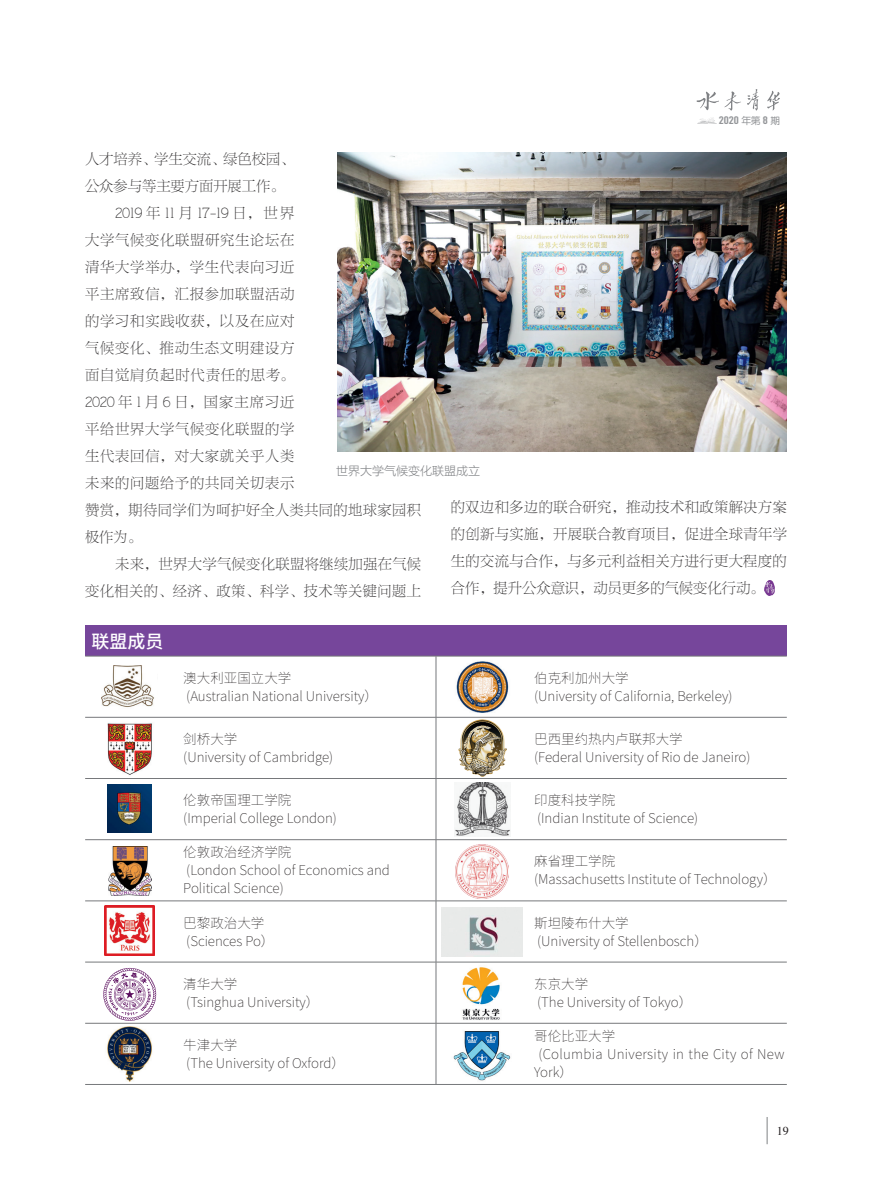
<style>
.page{position:relative;width:872px;height:1191px;background:#fff}
.page>*{position:absolute;margin:0;border:0;box-sizing:border-box;transform-origin:0 0}
.t1{font:500 18px "Source Han Sans CN";color:#fff}
.正文字体{font:14.25px/27px "FZNBSJW GB1 0";letter-spacing:.06em;color:#312f30}
.正文字体-2{font:14.25px/27.2px "FZNBSJW GB1 0";letter-spacing:.03em;color:#312f30;text-align:right}
.正文字体-3{font:14.25px/27px "FZNBSJW GB1 0";color:#312f30}
.t2{font:200 13.5px/18px "Source Han Sans CN";color:#231f20}
.t3{font:200 13.5px/18px "Source Han Sans CN";letter-spacing:.02em;color:#231f20}
.图注{font:12px "FZLTXHK GBK1 0";color:#808285}
.t4{font:12px "Times";color:#231f20}
.t5{font:700 10.8px "DIN Condensed";color:#939598;scale:1.25 1}
.s1{font-family:"FZY3 JW GB1 0";font-weight:400;font-size:9.6px}
</style>
<div class="page">
<svg style="left:767px;top:1117px;width:1px;height:27px"></svg>
<svg style="left:696px;top:91px;width:45px;height:20px"></svg>
<svg style="left:747px;top:89px;width:12px;height:22px"></svg>
<svg style="left:767px;top:91px;width:13px;height:19px"></svg>
<svg style="left:697px;top:117px;width:20px;height:7px"></svg>
<img style="left:764px;top:581px;width:10px;height:15px">
<img style="left:337px;top:152px;width:450px;height:300px">
<div style="left:85px;top:625px;width:702px;height:31px;background:#76469b"></div>
<svg style="left:85px;top:657px;width:702px;height:427px"></svg>
<hr style="left:85px;top:656px;width:351px;height:1px;background:#76787b">
<hr style="left:436px;top:656px;width:351px;height:1px;background:#76787b">
<hr style="left:85px;top:717px;width:351px;height:1px;background:#76787b">
<hr style="left:436px;top:717px;width:351px;height:1px;background:#76787b">
<hr style="left:85px;top:778px;width:351px;height:1px;background:#76787b">
<hr style="left:436px;top:778px;width:351px;height:1px;background:#76787b">
<hr style="left:85px;top:839px;width:351px;height:1px;background:#76787b">
<hr style="left:436px;top:839px;width:351px;height:1px;background:#76787b">
<hr style="left:85px;top:900px;width:351px;height:1px;background:#76787b">
<hr style="left:436px;top:900px;width:351px;height:1px;background:#76787b">
<hr style="left:85px;top:961px;width:351px;height:1px;background:#76787b">
<hr style="left:436px;top:961px;width:351px;height:1px;background:#76787b">
<hr style="left:85px;top:1023px;width:351px;height:1px;background:#76787b">
<hr style="left:436px;top:1023px;width:351px;height:1px;background:#76787b">
<hr style="left:85px;top:1084px;width:351px;height:1px;background:#76787b">
<hr style="left:436px;top:1084px;width:351px;height:1px;background:#76787b">
<hr style="left:436px;top:656px;width:1px;height:61px;background:#76787b">
<hr style="left:436px;top:717px;width:1px;height:61px;background:#76787b">
<hr style="left:436px;top:778px;width:1px;height:61px;background:#76787b">
<hr style="left:436px;top:840px;width:1px;height:60px;background:#76787b">
<hr style="left:436px;top:901px;width:1px;height:61px;background:#76787b">
<hr style="left:436px;top:962px;width:1px;height:61px;background:#76787b">
<hr style="left:436px;top:1023px;width:1px;height:61px;background:#76787b">
<img style="left:102px;top:665px;width:56px;height:50px">
<img style="left:98px;top:721px;width:62px;height:55px">
<img style="left:108px;top:784px;width:44px;height:48px">
<img style="left:108px;top:846px;width:43px;height:49px">
<img style="left:105px;top:905px;width:50px;height:50px">
<img style="left:101px;top:1027px;width:57px;height:55px">
<svg style="left:103px;top:967px;width:53px;height:53px"></svg>
<img style="left:454px;top:659px;width:56px;height:55px">
<img style="left:458px;top:719px;width:48px;height:57px">
<img style="left:454px;top:782px;width:56px;height:54px">
<img style="left:455px;top:844px;width:54px;height:54px">
<img style="left:441px;top:907px;width:81px;height:49px">
<img style="left:457px;top:964px;width:50px;height:56px">
<img style="left:451px;top:1027px;width:61px;height:55px">
<p class="t5" style="left:719px;top:113px;width:50px">2020 <span class="s1">年第</span> 8 <span class="s1">期</span></p>
<p class="正文字体-3" style="left:85px;top:146px;width:211px">人才培养、学生交流、绿色校园、公众参与等主要方面开展工作。</p>
<p class="正文字体" style="left:85px;top:200px;width:337px;text-indent:30px">2019 年 11 月 17-19 日，世界<br>大学气候变化联盟研究生论坛在<br>清华大学举办，学生代表向习近<br>平主席致信，汇报参加联盟活动<br>的学习和实践收获，以及在应对<br>气候变化、推动生态文明建设方<br>面自觉肩负起时代责任的思考。<br>2020 年 1 月 6 日，国家主席习近<br>平给世界大学气候变化联盟的学<br>生代表回信，对大家就关乎人类<br>未来的问题给予的共同关切表示<br>赞赏，期待同学们为呵护好全人类共同的地球家园积极作为。</p>
<p class="正文字体-2" style="left:85px;top:551px;width:338px">未来，世界大学气候变化联盟将继续加强在气候<br>变化相关的、经济、政策、科学、技术等关键问题上</p>
<p class="图注" style="left:336px;top:464px;width:145px">世界大学气候变化联盟成立</p>
<p class="正文字体-2" style="left:451px;top:494px;width:338px;text-align:justify">的双边和多边的联合研究，推动技术和政策解决方案的创新与实施，开展联合教育项目，促进全球青年学生的交流与合作，与多元利益相关方进行更大程度的合作，提升公众意识，动员更多的气候变化行动。</p>
<p class="t1" style="left:91px;top:631px;width:73px">联盟成员</p>
<p class="t2" style="left:183px;top:669px;width:109px">澳大利亚国立大学</p>
<p class="t2" style="left:186px;top:687px;width:193px">(Australian National University）</p>
<p class="t2" style="left:183px;top:730px;width:55px">剑桥大学</p>
<p class="t2" style="left:183px;top:748px;width:151px">(University of Cambridge)</p>
<p class="t2" style="left:183px;top:791px;width:109px">伦敦帝国理工学院</p>
<p class="t2" style="left:183px;top:809px;width:155px">(Imperial College London)</p>
<p class="t2" style="left:183px;top:843px;width:109px">伦敦政治经济学院</p>
<p class="t2" style="left:183px;top:861px;width:208px">(London School of Economics and<br>Political Science)</p>
<p class="t2" style="left:183px;top:914px;width:82px">巴黎政治大学</p>
<p class="t2" style="left:186px;top:932px;width:90px">(Sciences Po）</p>
<p class="t2" style="left:183px;top:975px;width:55px">清华大学</p>
<p class="t2" style="left:186px;top:993px;width:134px">(Tsinghua University）</p>
<p class="t2" style="left:183px;top:1036px;width:55px">牛津大学</p>
<p class="t2" style="left:186px;top:1054px;width:160px">(The University of Oxford）</p>
<p class="t2" style="left:534px;top:669px;width:96px">伯克利加州大学</p>
<p class="t2" style="left:534px;top:687px;width:200px">(University of California, Berkeley)</p>
<p class="t2" style="left:534px;top:730px;width:150px">巴西里约热内卢联邦大学</p>
<p class="t2" style="left:534px;top:748px;width:218px">(Federal University of Rio de Janeiro)</p>
<p class="t2" style="left:534px;top:791px;width:82px">印度科技学院</p>
<p class="t2" style="left:537px;top:809px;width:162px">(Indian Institute of Science)</p>
<p class="t2" style="left:534px;top:852px;width:82px">麻省理工学院</p>
<p class="t2" style="left:534px;top:870px;width:244px">(Massachusetts Institute of Technology）</p>
<p class="t2" style="left:534px;top:914px;width:96px">斯坦陵布什大学</p>
<p class="t2" style="left:537px;top:932px;width:172px">(University of Stellenbosch）</p>
<p class="t2" style="left:534px;top:975px;width:55px">东京大学</p>
<p class="t2" style="left:537px;top:993px;width:157px">(The University of Tokyo）</p>
<p class="t2" style="left:534px;top:1027px;width:82px">哥伦比亚大学</p>
<p class="t3" style="left:534px;top:1045px;width:252px;text-indent:4px">(Columbia University in the City of New<br>York）</p>
<p class="t4" style="left:777px;top:1119px;width:13px">19</p>
</div>
